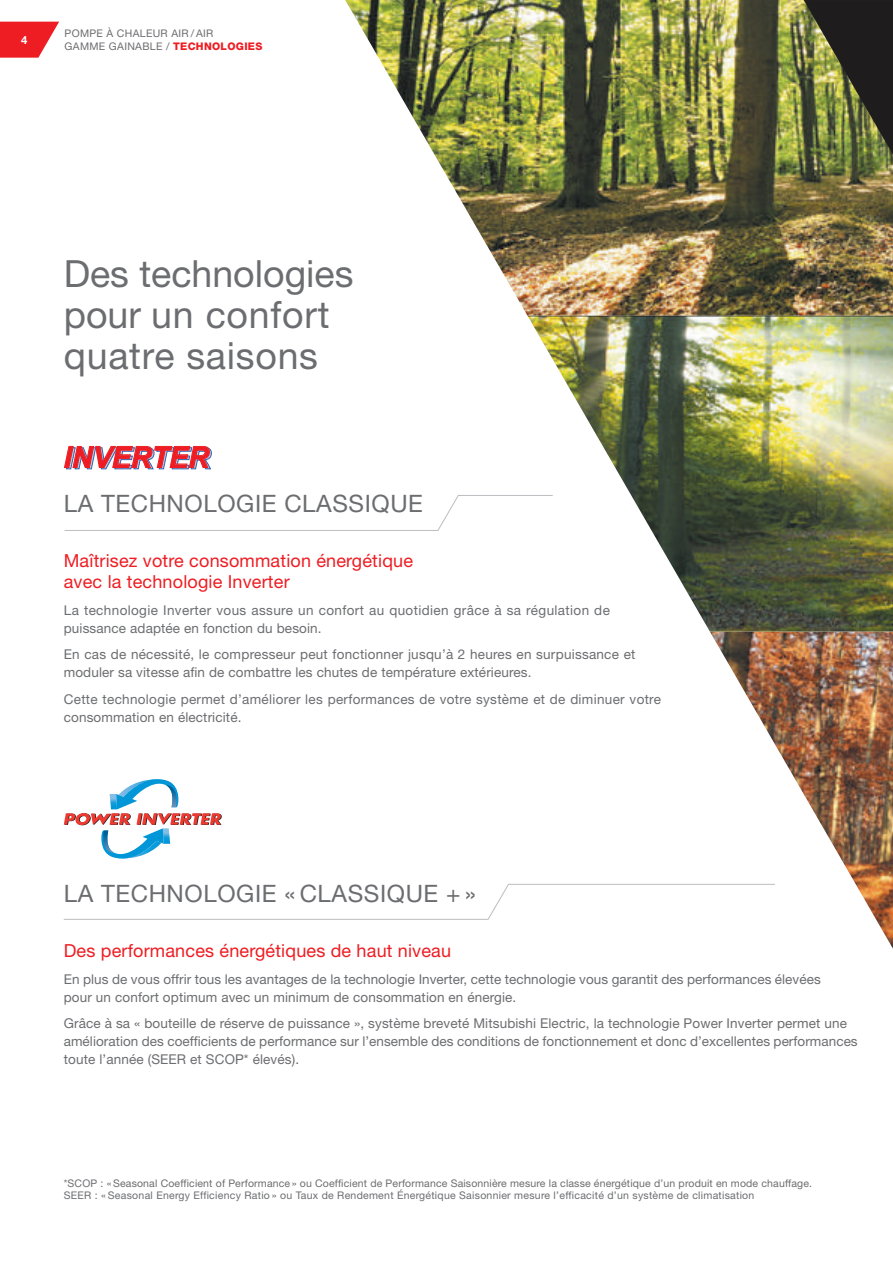
<style>
.page{position:relative;width:893px;height:1263px;background:#fff}
.page>*{position:absolute;margin:0;border:0;box-sizing:border-box;transform-origin:0 0}
.t1{font:37.5px/41.2px "Helvetica Neue LT Pro";letter-spacing:.01em;color:#6c6d70}
.t2{font:italic 700 29.55px "Arial Narrow";color:#ee1d23;scale:1.19 1}
.t3{font:24px "Helvetica Neue LT Pro";letter-spacing:.025em;color:#6c6d70}
.t4{font:18px/21px "Helvetica Neue LT Pro";letter-spacing:.01em;color:#ee1d23}
.t5{font:13.5px/18px "Helvetica Neue LT Pro";letter-spacing:.01em;color:#6c6d70}
.t6{font:13.5px/18px "Helvetica Neue LT Pro";letter-spacing:.03em;color:#6c6d70}
.t7{font:700 11.25px "Helvetica Neue LT Pro";color:#fff}
.t8{font:10.5px/13.5px "Helvetica Neue LT Pro";letter-spacing:.025em;color:#6c6d70}
.s1{font-weight:800;color:#ee1d23}
</style>
<div class="page">
<img style="left:711px;top:634px;width:182px;height:313px">
<img style="left:345px;top:0;width:548px;height:316px">
<img style="left:527px;top:316px;width:366px;height:315px">
<svg style="left:64px;top:495px;width:490px;height:36px"></svg>
<svg style="left:63px;top:883px;width:713px;height:37px"></svg>
<svg style="left:64px;top:446px;width:148px;height:23px"></svg>
<svg style="left:64px;top:779px;width:158px;height:80px"></svg>
<svg style="left:0;top:22px;width:59px;height:36px"></svg>
<p class="t7" style="left:21px;top:33px;width:8px">4</p>
<p class="t8" style="left:65px;top:26px;width:199px">POMPE À CHALEUR AIR / AIR<br>GAMME GAINABLE / <span class="s1">TECHNOLOGIES</span></p>
<h1 class="t1" style="left:64px;top:252px;width:291px">Des technologies pour un confort quatre saisons</h1>
<h2 class="t2" style="left:64px;top:440px;width:123px">INVERTER</h2>
<h3 class="t3" style="left:64px;top:489px;width:361px">LA TECHNOLOGIE CLASSIQUE</h3>
<h3 class="t4" style="left:64px;top:550px;width:351px">Maîtrisez votre consommation énergétique avec la technologie Inverter</h3>
<p class="t6" style="left:64px;top:601px;width:548px">La technologie Inverter vous assure un confort au quotidien grâce à sa régulation de puissance adaptée en fonction du besoin.</p>
<p class="t5" style="left:64px;top:645px;width:573px">En cas de nécessité, le compresseur peut fonctionner jusqu’à 2 heures en surpuissance et moduler sa vitesse afin de combattre les chutes de température extérieures.</p>
<p class="t5" style="left:64px;top:690px;width:599px">Cette technologie permet d’améliorer les performances de votre système et de diminuer votre consommation en électricité.</p>
<h3 class="t3" style="left:64px;top:879px;width:414px">LA TECHNOLOGIE « CLASSIQUE + »</h3>
<h3 class="t4" style="left:64px;top:940px;width:389px">Des performances énergétiques de haut niveau</h3>
<p class="t5" style="left:64px;top:969px;width:758px">En plus de vous offrir tous les avantages de la technologie Inverter, cette technologie vous garantit des performances élevées pour un confort optimum avec un minimum de consommation en énergie.</p>
<p class="t5" style="left:64px;top:1014px;width:795px">Grâce à sa « bouteille de réserve de puissance », système breveté Mitsubishi Electric, la technologie Power Inverter permet une amélioration des coefficients de performance sur l’ensemble des conditions de fonctionnement et donc d’excellentes performances toute l’année (SEER et SCOP* élevés).</p>
<p class="t8" style="left:64px;top:1177px;width:750px;line-height:12px">*SCOP : «Seasonal Coefficient of Performance » ou Coefficient de Performance Saisonnière mesure la classe énergétique d’un produit en mode chauffage.<br>SEER : « Seasonal Energy Efficiency Ratio » ou Taux de Rendement Énergétique Saisonnier mesure l’efficacité d’un système de climatisation</p>
</div>
